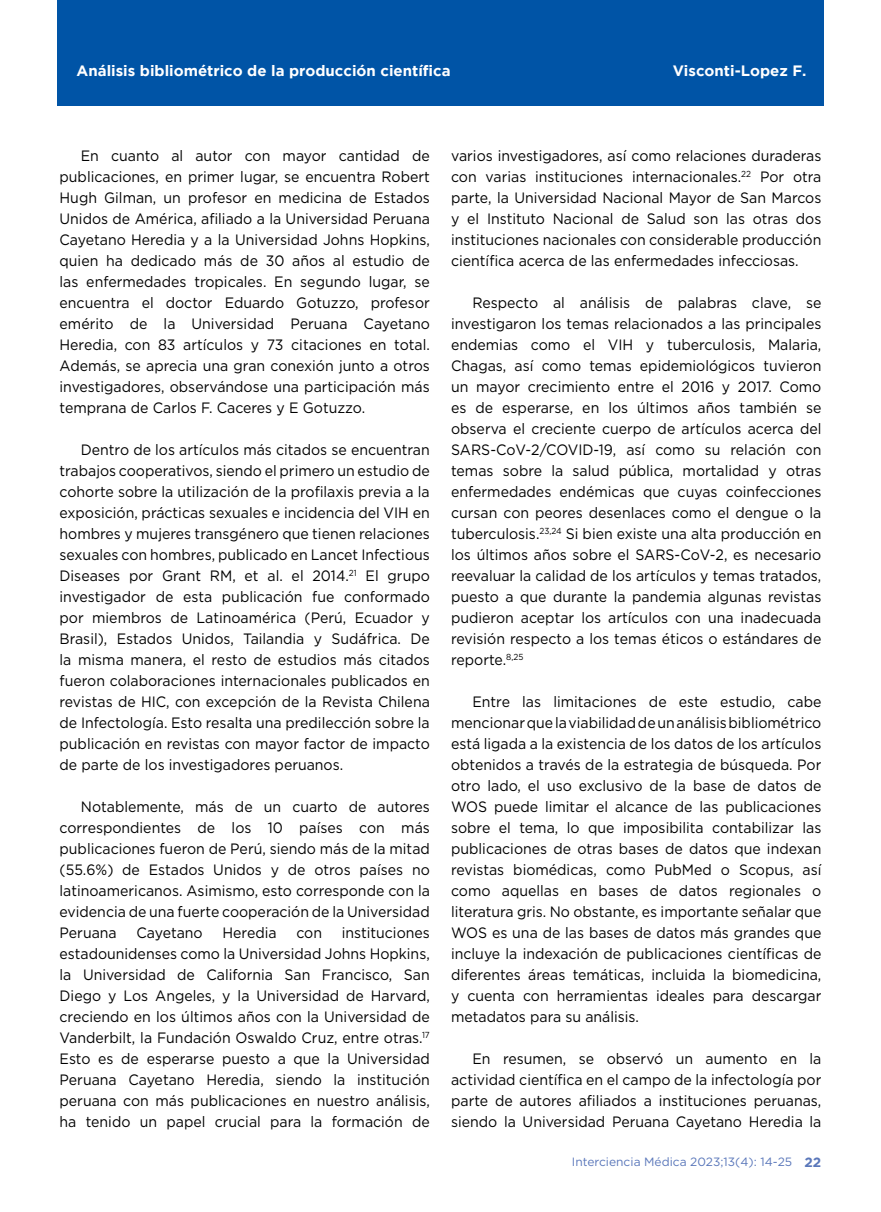
<style>
.page{position:relative;width:881px;height:1212px;background:#fff}
.page>*{position:absolute;margin:0;border:0;box-sizing:border-box;transform-origin:0 0}
.t1{font:15px/21px "Gotham";color:#000;text-align:justify;scale:.94 1}
.t2{font:700 15px "Gotham";color:#fff}
.t3{font:700 13.5px "Gotham";color:#5a77ba}
.t4{font:12px "Gotham";color:#5a77ba}
</style>
<div class="page">
<div style="left:57px;top:0;width:766px;height:106px;background:#0054a6"></div>
<p class="t2" style="left:77px;top:62px;width:375px">Análisis bibliométrico de la producción científica</p>
<p class="t2" style="left:672px;top:62px;width:135px">Visconti-Lopez F.</p>
<p class="t1" style="left:60px;top:145px;width:395px;text-indent:21px">En cuanto al autor con mayor cantidad de publicaciones, en primer lugar, se encuentra Robert Hugh Gilman, un profesor en medicina de Estados Unidos de América, afiliado a la Universidad Peruana Cayetano Heredia y a la Universidad Johns Hopkins, quien ha dedicado más de 30 años al estudio de las enfermedades tropicales. En segundo lugar, se encuentra el doctor Eduardo Gotuzzo, profesor emérito de la Universidad Peruana Cayetano Heredia, con 83 artículos y 73 citaciones en total.<br>Además, se aprecia una gran conexión junto a otros investigadores, observándose una participación más temprana de Carlos F. Caceres y E Gotuzzo.</p>
<p class="t1" style="left:60px;top:439px;width:395px;text-indent:21px">Dentro de los artículos más citados se encuentran trabajos cooperativos, siendo el primero un estudio de cohorte sobre la utilización de la profilaxis previa a la exposición, prácticas sexuales e incidencia del VIH en hombres y mujeres transgénero que tienen relaciones sexuales con hombres, publicado en Lancet Infectious Diseases por Grant RM, et al. el 2014.<sup>21</sup> El grupo investigador de esta publicación fue conformado por miembros de Latinoamérica (Perú, Ecuador y Brasil), Estados Unidos, Tailandia y Sudáfrica. De la misma manera, el resto de estudios más citados fueron colaboraciones internacionales publicados en revistas de HIC, con excepción de la Revista Chilena de Infectología. Esto resalta una predilección sobre la publicación en revistas con mayor factor de impacto de parte de los investigadores peruanos.</p>
<p class="t1" style="left:60px;top:796px;width:395px;text-indent:21px">Notablemente, más de un cuarto de autores correspondientes de los 10 países con más publicaciones fueron de Perú, siendo más de la mitad (55.6%) de Estados Unidos y de otros países no latinoamericanos. Asimismo, esto corresponde con la evidencia de una fuerte cooperación de la Universidad Peruana</p>
<p class="t1" style="left:136px;top:922px;width:72px">Cayetano</p>
<p class="t1" style="left:222px;top:922px;width:59px">Heredia</p>
<p class="t1" style="left:296px;top:922px;width:29px">con</p>
<p class="t1" style="left:60px;top:922px;width:395px;text-indent:282px">instituciones estadounidenses como la Universidad Johns Hopkins, la Universidad de California San Francisco, San Diego y Los Angeles, y la Universidad de Harvard, creciendo en los últimos años con la Universidad de Vanderbilt, la Fundación Oswaldo Cruz, entre otras.<sup>17<br></sup>Esto es de esperarse puesto a que la Universidad Peruana Cayetano Heredia, siendo la institución peruana con más publicaciones en nuestro análisis, ha tenido un papel crucial para la formación de</p>
<p class="t1" style="left:451px;top:145px;width:395px">varios investigadores, así como relaciones duraderas con varias instituciones internacionales.<sup>22</sup> Por otra parte, la Universidad Nacional Mayor de San Marcos y el Instituto Nacional de Salud son las otras dos instituciones nacionales con considerable producción científica acerca de las enfermedades infecciosas.</p>
<p class="t1" style="left:451px;top:292px;width:395px;text-indent:21px">Respecto al análisis de palabras clave, se investigaron los temas relacionados a las principales endemias como el VIH y tuberculosis, Malaria, Chagas, así como temas epidemiológicos tuvieron un mayor crecimiento entre el 2016 y 2017. Como es de esperarse, en los últimos años también se observa el creciente cuerpo de artículos acerca del SARS-CoV-2/COVID-19, así como su relación con temas sobre la salud pública, mortalidad y otras enfermedades endémicas que cuyas coinfecciones cursan con peores desenlaces como el dengue o la tuberculosis.<sup>23,24</sup> Si bien existe una alta producción en los últimos años sobre el SARS-CoV-2, es necesario reevaluar la calidad de los artículos y temas tratados, puesto a que durante la pandemia algunas revistas pudieron aceptar los artículos con una inadecuada revisión respecto a los temas éticos o estándares de reporte.<sup>8,25</sup></p>
<p class="t1" style="left:451px;top:691px;width:395px;text-indent:21px">Entre las limitaciones de este estudio, cabe mencionar que la viabilidad de un análisis bibliométrico está ligada a la existencia de los datos de los artículos obtenidos a través de la estrategia de búsqueda. Por otro lado, el uso exclusivo de la base de datos de WOS puede limitar el alcance de las publicaciones sobre el tema, lo que imposibilita contabilizar las publicaciones de otras bases de datos que indexan revistas biomédicas, como PubMed o Scopus, así como aquellas en bases de datos regionales o literatura gris. No obstante, es importante señalar que WOS es una de las bases de datos más grandes que incluye la indexación de publicaciones científicas de diferentes áreas temáticas, incluida la biomedicina, y cuenta con herramientas ideales para descargar metadatos para su análisis.</p>
<p class="t1" style="left:451px;top:1048px;width:395px;text-indent:21px">En resumen, se observó un aumento en la actividad científica en el campo de la infectología por parte de autores afiliados a instituciones peruanas, siendo la Universidad Peruana Cayetano Heredia la</p>
<p class="t4" style="left:571px;top:1154px;width:222px">Interciencia Médica 2023;13(4): 14-25</p>
<p class="t3" style="left:804px;top:1154px;width:18px">22</p>
</div>
